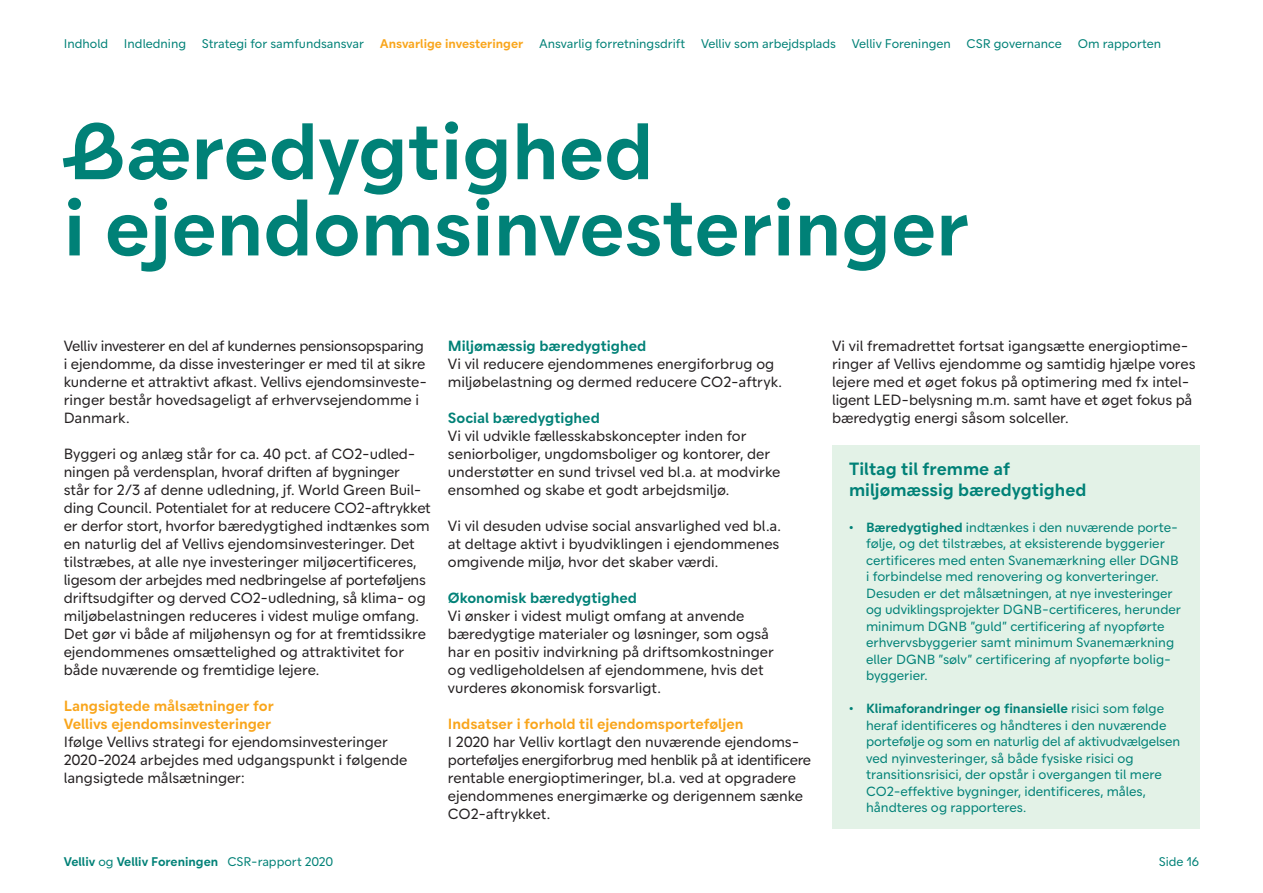
<style>
.page{position:relative;width:1263px;height:893px;background:#fff}
.page>*{position:absolute;margin:0;border:0;box-sizing:border-box;transform-origin:0 0}
.t1{font:700 81px/76.2px "Velliv";color:#008177}
.t2{font:700 18px/21px "Velliv";color:#008177}
.t3{font:15px/18px "Velliv";color:#231f20}
.t4{font:700 15px/18px "Velliv";color:#f9a51b}
.t5{font:700 15px "Velliv";color:#008177}
.t6{font:13.5px/16.5px "Velliv";color:#008177}
.t7{font:12.75px "Velliv";color:#008177}
.t8{font:700 12.75px "Velliv";color:#008177}
.s1{font-weight:700;color:#f9a51b}
.s2{font-weight:700}
.s3{font-weight:400}
</style>
<div class="page">
<div style="left:832px;top:445px;width:367px;height:384px;background:#e3f2e7"></div>
<p class="t7" style="left:64px;top:34px;width:1099px">Indhold Indledning Strategi for samfundsansvar <span class="s1">Ansvarlige investeringer</span> Ansvarlig forretningsdrift Velliv som arbejdsplads Velliv Foreningen CSR governance Om rapporten</p>
<h1 class="t1" style="left:64px;top:112px;width:907px">Bæredygtighed<br>i ejendomsinvesteringer</h1>
<p class="t3" style="left:64px;top:336px;width:365px">Velliv investerer en del af kundernes pensionsopsparing i ejendomme, da disse investeringer er med til at sikre kunderne et attraktivt afkast. Vellivs ejendomsinveste&shy;ringer består hovedsageligt af erhvervsejendomme i Danmark.</p>
<p class="t3" style="left:64px;top:444px;width:369px">Byggeri og anlæg står for ca. 40 pct. af CO2-udled&shy;ningen på verdensplan, hvoraf driften af bygninger<br>står for 2/3 af denne udledning, jf. World Green Buil&shy;ding Council. Potentialet for at reducere CO2-aftrykket er derfor stort, hvorfor bæredygtighed indtænkes som en naturlig del af Vellivs ejendomsinvesteringer. Det tilstræbes, at alle nye investeringer miljøcertificeres, ligesom der arbejdes med nedbringelse af porteføljens driftsudgifter og derved CO2-udledning, så klima- og miljøbelastningen reduceres i videst mulige omfang.<br>Det gør vi både af miljøhensyn og for at fremtidssikre ejendommenes omsættelighed og attraktivitet for både nuværende og fremtidige lejere.</p>
<p class="t4" style="left:64px;top:696px;width:212px">Langsigtede målsætninger for<br>Vellivs ejendomsinvesteringer</p>
<p class="t3" style="left:64px;top:732px;width:345px">Ifølge Vellivs strategi for ejendomsinvesteringer<br>2020-2024 arbejdes med udgangspunkt i følgende langsigtede målsætninger:</p>
<p class="t5" style="left:448px;top:333px;width:200px">Miljømæssig bæredygtighed</p>
<p class="t3" style="left:448px;top:354px;width:336px">Vi vil reducere ejendommenes energiforbrug og miljøbelastning og dermed reducere CO2-aftryk.</p>
<p class="t5" style="left:448px;top:405px;width:153px">Social bæredygtighed</p>
<p class="t3" style="left:448px;top:426px;width:334px">Vi vil udvikle fællesskabskoncepter inden for seniorboliger, ungdomsboliger og kontorer, der understøtter en sund trivsel ved bl.a. at modvirke ensomhed og skabe et godt arbejdsmiljø.</p>
<p class="t3" style="left:448px;top:516px;width:334px;text-align:justify">Vi vil desuden udvise social ansvarlighed ved bl.a. at deltage aktivt i byudviklingen i ejendommenes omgivende miljø, hvor det skaber værdi.</p>
<p class="t5" style="left:448px;top:585px;width:191px">Økonomisk bæredygtighed</p>
<p class="t3" style="left:448px;top:606px;width:327px">Vi ønsker i videst muligt omfang at anvende bæredygtige materialer og løsninger, som også har en positiv indvirkning på driftsomkostninger og vedligeholdelsen af ejendommene, hvis det vurderes økonomisk forsvarligt.</p>
<p class="t4" style="left:448px;top:714px;width:297px">Indsatser i forhold til ejendomsporteføljen</p>
<p class="t3" style="left:448px;top:732px;width:365px">I 2020 har Velliv kortlagt den nuværende ejendoms&shy;porteføljes energiforbrug med henblik på at identificere rentable energioptimeringer, bl.a. ved at opgradere ejendommenes energimærke og derigennem sænke CO2-aftrykket.</p>
<p class="t3" style="left:832px;top:336px;width:365px">Vi vil fremadrettet fortsat igangsætte energioptime&shy;ringer af Vellivs ejendomme og samtidig hjælpe vores lejere med et øget fokus på optimering med fx intel&shy;ligent LED-belysning m.m. samt have et øget fokus på bæredygtig energi såsom solceller.</p>
<p class="t2" style="left:849px;top:458px;width:239px">Tiltag til fremme af miljømæssig bæredygtighed</p>
<p class="t6" style="left:866px;top:519px;width:317px;text-indent:-17px"><span class="s2">• Bæredygtighed</span> indtænkes i den nuværende porte&shy;følje, og det tilstræbes, at eksisterende byggerier certificeres med enten Svanemærkning eller DGNB i forbindelse med renovering og konverteringer.<br>Desuden er det målsætningen, at nye investeringer og udviklingsprojekter DGNB-certificeres, herunder minimum DGNB ”guld” certificering af nyopførte erhvervsbyggerier samt minimum Svanemærkning eller DGNB ”sølv” certificering af nyopførte bolig&shy;byggerier.</p>
<p class="t6" style="left:866px;top:700px;width:316px;text-indent:-17px"><span class="s2">• Klimaforandringer og finansielle</span> risici som følge heraf identificeres og håndteres i den nuværende portefølje og som en naturlig del af aktivudvælgelsen ved nyinvesteringer, så både fysiske risici og transitionsrisici, der opstår i overgangen til mere CO2-effektive bygninger, identificeres, måles, håndteres og rapporteres.</p>
<p class="t8" style="left:64px;top:851px;width:271px">Velliv <span class="s3">og</span> Velliv Foreningen <span class="s3">CSR-rapport 2020</span></p>
<p class="t7" style="left:1159px;top:851px;width:42px">Side 16</p>
</div>
